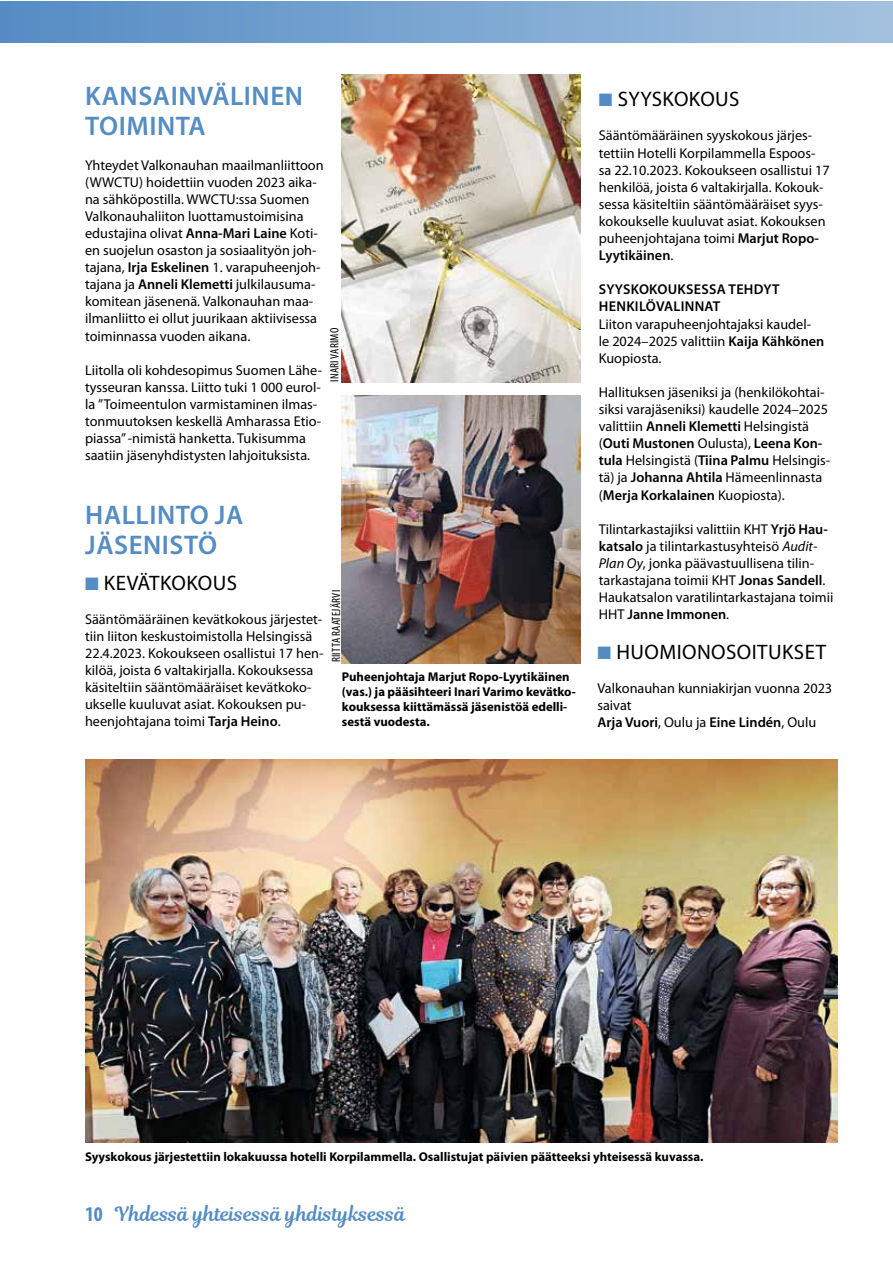
<style>
.page{position:relative;width:893px;height:1263px;background:#fff}
.page>*{position:absolute;margin:0;border:0;box-sizing:border-box;transform-origin:0 0}
.t1{font:600 27px/30px "Myriad Pro";letter-spacing:.02em;color:#548cc4}
.t2{font:21px "Myriad Pro";letter-spacing:.02em;color:#000}
.t3{font:19.5px "Magnolia Script";color:#548cc4}
.t4{font:14.25px/17.1px "Myriad Pro";color:#000}
.t5{font:600 14.25px/17.1px "Myriad Pro";letter-spacing:.02em;color:#000}
.t6{font:700 12.75px/15px "Myriad Pro";color:#000}
.t7{font:condensed 12px "Myriad Pro";letter-spacing:.02em;color:#000}
.s1{font-weight:600}
.s2{font-style:italic}
.s3{font-family:"Myriad Pro";font-weight:700;font-stretch:condensed;font-size:21px}
</style>
<div class="page">
<div style="left:0;top:1px;width:892px;height:42px;background:linear-gradient(to right,#548cc4,#a3c1df)"></div>
<img style="left:342px;top:395px;width:239px;height:268px">
<img style="left:85px;top:759px;width:753px;height:383px">
<img style="left:342px;top:74px;width:239px;height:308px">
<h1 class="t1" style="left:85px;top:81px;width:219px">KANSAINVÄLINEN<br>TOIMINTA</h1>
<p class="t4" style="left:85px;top:156px;width:240px">Yhteydet Valkonauhan maailmanliittoon (WWCTU) hoidettiin vuoden 2023 aika&shy;na sähköpostilla. WWCTU:ssa Suomen Valkonauhaliiton luottamustoimisina edustajina olivat <span class="s1">Anna-Mari Laine</span> Koti&shy;en suojelun osaston ja sosiaalityön joh&shy;tajana, <span class="s1">Irja Eskelinen</span> 1. varapuheenjoh&shy;tajana ja <span class="s1">Anneli Klemetti</span> julkilausuma&shy;komitean jäsenenä. Valkonauhan maa&shy;ilmanliitto ei ollut juurikaan aktiivisessa toiminnassa vuoden aikana.</p>
<p class="t4" style="left:85px;top:361px;width:238px">Liitolla oli kohdesopimus Suomen Lähe&shy;tysseuran kanssa. Liitto tuki 1 000 eurol&shy;la ”Toimeentulon varmistaminen ilmas&shy;tonmuutoksen keskellä Amharassa Etio&shy;piassa” -nimistä hanketta. Tukisumma saatiin jäsenyhdistysten lahjoituksista.</p>
<p class="t7" style="left:327px;top:382px;width:55px;rotate:-90deg">INARI VARIMO</p>
<h1 class="t1" style="left:85px;top:500px;width:159px">HALLINTO JA<br>JÄSENISTÖ</h1>
<h2 class="t2" style="left:104px;top:569px;width:135px">KEVÄTKOKOUS</h2>
<p class="t4" style="left:85px;top:610px;width:240px">Sääntömääräinen kevätkokous järjestet&shy;tiin liiton keskustoimistolla Helsingissä 22.4.2023. Kokoukseen osallistui 17 hen&shy;kilöä, joista 6 valtakirjalla. Kokouksessa käsiteltiin sääntömääräiset kevätkoko&shy;ukselle kuuluvat asiat. Kokouksen pu&shy;heenjohtajana toimi <span class="s1">Tarja Heino</span>.</p>
<p class="t7" style="left:329px;top:662px;width:74px;rotate:-90deg">RIITTA RAATEJÄRVI</p>
<p class="t6" style="left:342px;top:669px;width:235px">Puheenjohtaja Marjut Ropo-Lyytikäinen (vas.) ja pääsihteeri Inari Varimo kevätko&shy;kouksessa kiittämässä jäsenistöä edelli&shy;sestä vuodesta.</p>
<h2 class="t2" style="left:618px;top:86px;width:123px">SYYSKOKOUS</h2>
<p class="t4" style="left:599px;top:127px;width:232px">Sääntömääräinen syyskokous järjes&shy;tettiin Hotelli Korpilammella Espoos&shy;sa 22.10.2023. Kokoukseen osallistui 17 henkilöä, joista 6 valtakirjalla. Kokouk&shy;sessa käsiteltiin sääntömääräiset syys&shy;kokoukselle kuuluvat asiat. Kokouksen puheenjohtajana toimi <span class="s1">Marjut Ropo-Lyytikäinen</span>.</p>
<p class="t5" style="left:599px;top:281px;width:182px">SYYSKOKOUKSESSA TEHDYT<br>HENKILÖVALINNAT</p>
<p class="t4" style="left:599px;top:315px;width:227px">Liiton varapuheenjohtajaksi kaudel&shy;le 2024–2025 valittiin <span class="s1">Kaija Kähkönen<br></span>Kuopiosta.</p>
<p class="t4" style="left:599px;top:383px;width:233px">Hallituksen jäseniksi ja (henkilökohtai&shy;siksi varajäseniksi) kaudelle 2024–2025 valittiin <span class="s1">Anneli Klemetti</span> Helsingistä (<span class="s1">Outi Mustonen</span> Oulusta), <span class="s1">Leena Kon&shy;tula</span> Helsingistä (<span class="s1">Tiina Palmu</span> Helsingis&shy;tä) ja <span class="s1">Johanna Ahtila</span> Hämeenlinnasta (<span class="s1">Merja Korkalainen</span> Kuopiosta).</p>
<p class="t4" style="left:599px;top:520px;width:236px">Tilintarkastajiksi valittiin KHT <span class="s1">Yrjö Hau&shy;katsalo</span> ja tilintarkastusyhteisö <span class="s2">Audit-Plan Oy</span>, jonka päävastuullisena tilin&shy;tarkastajana toimii KHT <span class="s1">Jonas Sandell</span>.<br>Haukatsalon varatilintarkastajana toimii HHT <span class="s1">Janne Immonen</span>.</p>
<h2 class="t2" style="left:616px;top:639px;width:211px">HUOMIONOSOITUKSET</h2>
<p class="t4" style="left:597px;top:680px;width:236px">Valkonauhan kunniakirjan vuonna 2023 saivat<br><span class="s1">Arja Vuori</span>, Oulu ja <span class="s1">Eine Lindén</span>, Oulu</p>
<p class="t6" style="left:85px;top:1149px;width:620px">Syyskokous järjestettiin lokakuussa hotelli Korpilammella. Osallistujat päivien päätteeksi yhteisessä kuvassa.</p>
<h3 class="t3" style="left:85px;top:1200px;width:322px"><span class="s3">10</span> Yhdessä yhteisessä yhdistyksessä</h3>
</div>
